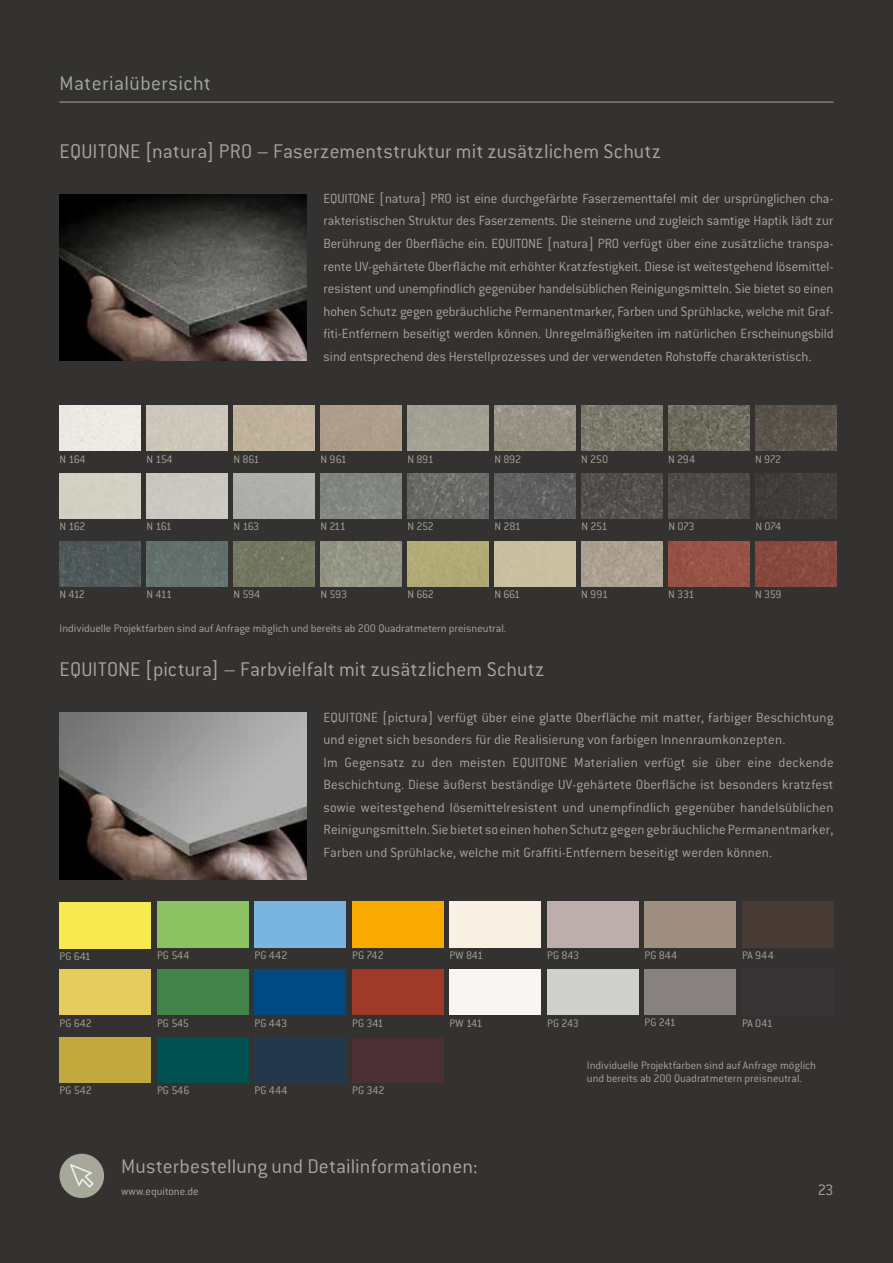
<style>
.page{position:relative;width:893px;height:1263px;background:#343231}
.page>*{position:absolute;margin:0;border:0;box-sizing:border-box;transform-origin:0 0}
.t1{font:300 21.75px "Conduit ITC Std";letter-spacing:.005em;color:#a7a79a}
.t2{font:300 21.75px "Conduit ITC Std";letter-spacing:.02em;color:#a7a89c}
.t3{font:300 16.5px "Conduit ITC Std";color:#a7a79a}
.t4{font:300 14.7px/22.5px "Conduit ITC Std";letter-spacing:.01em;color:#a7a79a;text-align:justify}
.t5{font:300 12px/13.5px "Conduit ITC Std";letter-spacing:-.005em;color:#a7a79a}
</style>
<div class="page">
<div style="left:60px;top:1154px;width:44px;height:44px;background:#a7a79a;border-radius:50%"></div>
<svg style="left:70px;top:1164px;width:24px;height:23px"></svg>
<img style="left:60px;top:194px;width:246px;height:167px">
<img style="left:60px;top:713px;width:246px;height:166px">
<div style="left:60px;top:406px;width:80px;height:45px;background:#eeeae3"></div>
<div style="left:146px;top:474px;width:81px;height:45px;background:#c9c9c1"></div>
<img style="left:494px;top:474px;width:81px;height:45px">
<div style="left:494px;top:541px;width:81px;height:45px;background:#c9bfa1"></div>
<div style="left:407px;top:541px;width:81px;height:45px;background:#b2aa76"></div>
<img style="left:320px;top:541px;width:81px;height:45px">
<img style="left:233px;top:541px;width:81px;height:45px">
<div style="left:146px;top:541px;width:81px;height:45px;background:#63716d"></div>
<img style="left:60px;top:541px;width:80px;height:45px">
<img style="left:581px;top:541px;width:81px;height:45px">
<div style="left:668px;top:541px;width:81px;height:45px;background:#975246"></div>
<div style="left:755px;top:541px;width:81px;height:45px;background:#87483f"></div>
<div style="left:233px;top:474px;width:81px;height:45px;background:#aeaeab"></div>
<img style="left:581px;top:473px;width:81px;height:46px">
<img style="left:320px;top:474px;width:81px;height:45px">
<img style="left:668px;top:473px;width:81px;height:46px">
<img style="left:407px;top:474px;width:81px;height:45px">
<div style="left:60px;top:473px;width:80px;height:46px;background:#d3d0c4"></div>
<div style="left:407px;top:406px;width:81px;height:45px;background:#a3a094"></div>
<img style="left:755px;top:406px;width:81px;height:45px">
<div style="left:146px;top:406px;width:81px;height:45px;background:#cdc7bb"></div>
<img style="left:494px;top:406px;width:81px;height:45px">
<div style="left:233px;top:406px;width:81px;height:45px;background:#bfb19c"></div>
<img style="left:581px;top:406px;width:81px;height:45px">
<div style="left:320px;top:406px;width:81px;height:45px;background:#ad9d8a"></div>
<img style="left:668px;top:406px;width:81px;height:45px">
<div style="left:755px;top:474px;width:81px;height:45px;background:#3f3e3c"></div>
<div style="left:450px;top:969px;width:91px;height:46px;background:#f8f6f3"></div>
<div style="left:450px;top:902px;width:91px;height:45px;background:#f8f0e2"></div>
<div style="left:60px;top:903px;width:91px;height:45px;background:#f7ea50"></div>
<div style="left:547px;top:970px;width:91px;height:45px;background:#cfd0cd"></div>
<div style="left:547px;top:902px;width:91px;height:45px;background:#beaeab"></div>
<div style="left:157px;top:902px;width:91px;height:45px;background:#8cc262"></div>
<div style="left:645px;top:969px;width:91px;height:46px;background:#878180"></div>
<div style="left:645px;top:902px;width:91px;height:45px;background:#9e8e7f"></div>
<div style="left:255px;top:902px;width:91px;height:45px;background:#79b5df"></div>
<div style="left:742px;top:902px;width:91px;height:45px;background:#483b35"></div>
<div style="left:60px;top:1037px;width:91px;height:45px;background:#c1a83f"></div>
<div style="left:60px;top:969px;width:91px;height:46px;background:#e5cc5c"></div>
<div style="left:157px;top:1037px;width:91px;height:45px;background:#005250"></div>
<div style="left:157px;top:969px;width:91px;height:46px;background:#428349"></div>
<div style="left:255px;top:1037px;width:91px;height:45px;background:#24384d"></div>
<div style="left:255px;top:969px;width:91px;height:46px;background:#004983"></div>
<div style="left:352px;top:1038px;width:91px;height:44px;background:#4b2e36"></div>
<div style="left:352px;top:969px;width:91px;height:46px;background:#9f3929"></div>
<div style="left:352px;top:902px;width:91px;height:45px;background:#f8aa00"></div>
<hr style="left:60px;top:102px;width:773px;height:1px;background:#a7a79a">
<h1 class="t2" style="left:60px;top:70px;width:153px">Materialübersicht</h1>
<h1 class="t1" style="left:60px;top:138px;width:603px">EQUITONE [natura] PRO – Faserzementstruktur mit zusätzlichem Schutz</h1>
<p class="t5" style="left:60px;top:452px;width:28px">N 164</p>
<p class="t4" style="left:323px;top:187px;width:511px">EQUITONE [natura] PRO ist eine durchgefärbte Faserzementtafel mit der ursprünglichen cha&shy;rakteristischen Struktur des Faserzements. Die steinerne und zugleich samtige Haptik lädt zur Berührung der Oberfläche ein. EQUITONE [natura] PRO verfügt über eine zusätzliche transpa&shy;rente UV-gehärtete Oberfläche mit erhöhter Kratzfestigkeit. Diese ist weitestgehend lösemittel&shy;resistent und unempfindlich gegenüber handelsüblichen Reinigungsmitteln. Sie bietet so einen hohen Schutz gegen gebräuchliche Permanentmarker, Farben und Sprühlacke, welche mit Graf&shy;fiti-Entfernern beseitigt werden können. Unregelmäßigkeiten im natürlichen Erscheinungsbild sind entsprechend des Herstellprozesses und der verwendeten Rohstoffe charakteristisch.</p>
<p class="t5" style="left:146px;top:452px;width:28px">N 154</p>
<p class="t5" style="left:233px;top:452px;width:28px">N 861</p>
<p class="t5" style="left:320px;top:452px;width:28px">N 961</p>
<p class="t5" style="left:407px;top:452px;width:28px">N 891</p>
<p class="t5" style="left:494px;top:452px;width:29px">N 892</p>
<p class="t5" style="left:581px;top:452px;width:28px">N 250</p>
<p class="t5" style="left:668px;top:452px;width:28px">N 294</p>
<p class="t5" style="left:755px;top:452px;width:28px">N 972</p>
<p class="t5" style="left:60px;top:520px;width:28px">N 162</p>
<p class="t5" style="left:233px;top:520px;width:27px">N 163</p>
<p class="t5" style="left:320px;top:520px;width:27px">N 211</p>
<p class="t5" style="left:407px;top:520px;width:28px">N 252</p>
<p class="t5" style="left:581px;top:520px;width:28px">N 251</p>
<p class="t5" style="left:668px;top:520px;width:28px">N 073</p>
<p class="t5" style="left:146px;top:520px;width:27px">N 161</p>
<p class="t5" style="left:494px;top:520px;width:28px">N 281</p>
<p class="t5" style="left:755px;top:520px;width:27px">N 074</p>
<p class="t5" style="left:60px;top:587px;width:27px">N 412</p>
<p class="t5" style="left:146px;top:587px;width:27px">N 411</p>
<p class="t5" style="left:233px;top:587px;width:28px">N 594</p>
<p class="t5" style="left:320px;top:587px;width:28px">N 593</p>
<p class="t5" style="left:407px;top:587px;width:28px">N 662</p>
<p class="t5" style="left:494px;top:587px;width:27px">N 661</p>
<p class="t5" style="left:581px;top:587px;width:28px">N 991</p>
<p class="t5" style="left:668px;top:587px;width:28px">N 331</p>
<p class="t5" style="left:755px;top:587px;width:28px">N 359</p>
<p class="t5" style="left:60px;top:621px;width:448px">Individuelle Projektfarben sind auf Anfrage möglich und bereits ab 200 Quadratmetern preisneutral.</p>
<h1 class="t1" style="left:60px;top:656px;width:486px">EQUITONE [pictura] – Farbvielfalt mit zusätzlichem Schutz</h1>
<p class="t4" style="left:323px;top:705px;width:512px;text-align:left">EQUITONE [pictura] verfügt über eine glatte Oberfläche mit matter, farbiger Beschichtung und eignet sich besonders für die Realisierung von farbigen Innenraumkonzepten.<br>Im Gegensatz zu den meisten EQUITONE Materialien verfügt sie über eine deckende Beschichtung. Diese äußerst beständige UV-gehärtete Oberfläche ist besonders kratzfest sowie weitestgehend lösemittelresistent und unempfindlich gegenüber handelsüblichen Reinigungsmitteln. Sie bietet so einen hohen Schutz gegen gebräuchliche Permanentmarker, Farben und Sprühlacke, welche mit Graffiti-Entfernern beseitigt werden können.</p>
<p class="t5" style="left:157px;top:948px;width:34px">PG 544</p>
<p class="t5" style="left:547px;top:948px;width:34px">PG 843</p>
<p class="t5" style="left:255px;top:948px;width:35px">PG 442</p>
<p class="t5" style="left:645px;top:948px;width:34px">PG 844</p>
<p class="t5" style="left:352px;top:948px;width:33px">PG 742</p>
<p class="t5" style="left:60px;top:949px;width:33px">PG 641</p>
<p class="t5" style="left:450px;top:948px;width:35px">PW 841</p>
<p class="t5" style="left:742px;top:948px;width:33px">PA 944</p>
<p class="t5" style="left:60px;top:1016px;width:34px">PG 642</p>
<p class="t5" style="left:157px;top:1016px;width:33px">PG 545</p>
<p class="t5" style="left:255px;top:1016px;width:34px">PG 443</p>
<p class="t5" style="left:352px;top:1016px;width:33px">PG 341</p>
<p class="t5" style="left:450px;top:1016px;width:34px">PW 141</p>
<p class="t5" style="left:547px;top:1016px;width:33px">PG 243</p>
<p class="t5" style="left:645px;top:1016px;width:33px">PG 241</p>
<p class="t5" style="left:742px;top:1016px;width:32px">PA 041</p>
<p class="t5" style="left:60px;top:1083px;width:34px">PG 542</p>
<p class="t5" style="left:157px;top:1083px;width:34px">PG 546</p>
<p class="t5" style="left:255px;top:1083px;width:35px">PG 444</p>
<p class="t5" style="left:352px;top:1083px;width:34px">PG 342</p>
<h1 class="t1" style="left:121px;top:1152px;width:358px">Musterbestellung und Detailinformationen:</h1>
<p class="t5" style="left:121px;top:1184px;width:79px">www.equitone.de</p>
<p class="t5" style="left:587px;top:1058px;width:231px">Individuelle Projektfarben sind auf Anfrage möglich und bereits ab 200 Quadratmetern preisneutral.</p>
<p class="t3" style="left:818px;top:1180px;width:17px">23</p>
</div>
